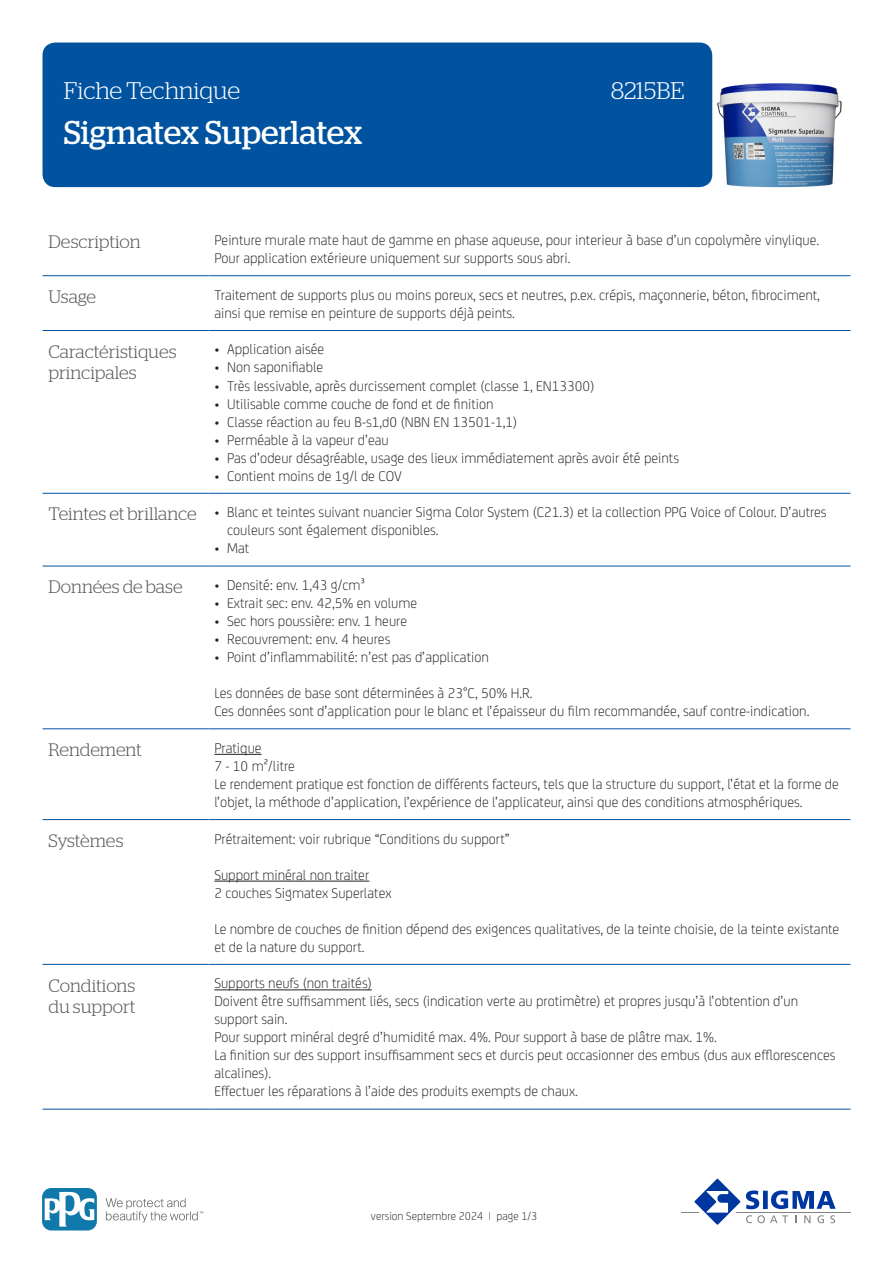
<style>
.page{position:relative;width:893px;height:1263px;background:#fff}
.page>*{position:absolute;margin:0;border:0;box-sizing:border-box;transform-origin:0 0}
.t1{font:33px "Stag";letter-spacing:-.005em;color:#fff}
.RH1{font:300 24px "Stag";color:#fff}
.KOP{font:300 18px/21.6px "Stag";color:#57585a}
.BODY{font:300 15px/18px "FS Joey";color:#231f20}
.t2{font:300 12px "FS Joey";color:#231f20}
</style>
<div class="page">
<div style="left:43px;top:43px;width:669px;height:144px;background:#0153a0;border-radius:13px"></div>
<hr style="left:681px;top:1211px;width:169px;height:1px;background:#808285">
<svg style="left:689px;top:1178px;width:147px;height:47px"></svg>
<svg style="left:106px;top:1198px;width:97px;height:24px"></svg>
<svg style="left:43px;top:1188px;width:54px;height:42px"></svg>
<svg style="left:45px;top:1191px;width:49px;height:35px"></svg>
<hr style="left:43px;top:275px;width:165px;height:1px;background:#0153a0">
<hr style="left:208px;top:275px;width:642px;height:1px;background:#0153a0">
<hr style="left:43px;top:330px;width:165px;height:1px;background:#0153a0">
<hr style="left:208px;top:330px;width:642px;height:1px;background:#0153a0">
<hr style="left:43px;top:493px;width:165px;height:1px;background:#0153a0">
<hr style="left:208px;top:493px;width:642px;height:1px;background:#0153a0">
<hr style="left:43px;top:566px;width:165px;height:1px;background:#0153a0">
<hr style="left:208px;top:566px;width:642px;height:1px;background:#0153a0">
<hr style="left:43px;top:728px;width:165px;height:1px;background:#0153a0">
<hr style="left:208px;top:728px;width:642px;height:1px;background:#0153a0">
<hr style="left:43px;top:819px;width:165px;height:1px;background:#0153a0">
<hr style="left:208px;top:819px;width:642px;height:1px;background:#0153a0">
<hr style="left:43px;top:964px;width:165px;height:1px;background:#0153a0">
<hr style="left:208px;top:964px;width:642px;height:1px;background:#0153a0">
<hr style="left:43px;top:1109px;width:165px;height:1px;background:#0153a0">
<hr style="left:208px;top:1109px;width:642px;height:1px;background:#0153a0">
<hr style="left:214px;top:754px;width:48px;height:1px;background:#231f20">
<hr style="left:214px;top:881px;width:155px;height:1px;background:#231f20">
<hr style="left:214px;top:990px;width:158px;height:1px;background:#231f20">
<img style="left:717px;top:83px;width:125px;height:104px">
<p class="RH1" style="left:64px;top:77px;width:178px">Fiche Technique</p>
<p class="RH1" style="left:611px;top:77px;width:75px">8215BE</p>
<p class="t1" style="left:64px;top:114px;width:300px">Sigmatex Superlatex</p>
<p class="KOP" style="left:49px;top:231px;width:94px">Description</p>
<p class="BODY" style="left:214px;top:230px;width:606px">Peinture murale mate haut de gamme en phase aqueuse, pour interieur à base d’un copolymère vinylique.<br>Pour application extérieure uniquement sur supports sous abri.</p>
<p class="KOP" style="left:49px;top:285px;width:49px">Usage</p>
<p class="BODY" style="left:214px;top:285px;width:607px">Traitement de supports plus ou moins poreux, secs et neutres, p.ex. crépis, maçonnerie, béton, fibrociment, ainsi que remise en peinture de supports déjà peints.</p>
<p class="KOP" style="left:49px;top:340px;width:130px">Caractéristiques principales</p>
<p class="BODY" style="left:214px;top:340px;width:111px">• Application aisée</p>
<p class="BODY" style="left:214px;top:358px;width:110px">• Non saponifiable</p>
<p class="BODY" style="left:214px;top:376px;width:382px">• Très lessivable, après durcissement complet (classe 1, EN13300)</p>
<p class="BODY" style="left:214px;top:394px;width:281px">• Utilisable comme couche de fond et de finition</p>
<p class="BODY" style="left:214px;top:412px;width:304px">• Classe réaction au feu B-s1,d0 (NBN EN 13501-1,1)</p>
<p class="BODY" style="left:214px;top:430px;width:176px">• Perméable à la vapeur d’eau</p>
<p class="BODY" style="left:214px;top:448px;width:466px">• Pas d’odeur désagréable, usage des lieux immédiatement après avoir été peints</p>
<p class="BODY" style="left:214px;top:466px;width:189px">• Contient moins de 1g/l de COV</p>
<p class="KOP" style="left:49px;top:503px;width:150px">Teintes et brillance</p>
<p class="BODY" style="left:227px;top:502px;width:601px;text-indent:-13px">• Blanc et teintes suivant nuancier Sigma Color System (C21.3) et la collection PPG Voice of Colour. D’autres couleurs sont également disponibles.</p>
<p class="BODY" style="left:214px;top:538px;width:36px">• Mat</p>
<p class="KOP" style="left:49px;top:576px;width:136px">Données de base</p>
<p class="BODY" style="left:214px;top:575px;width:152px">• Densité: env. 1,43 g/cm³</p>
<p class="BODY" style="left:214px;top:593px;width:204px">• Extrait sec: env. 42,5% en volume</p>
<p class="BODY" style="left:214px;top:611px;width:194px">• Sec hors poussière: env. 1 heure</p>
<p class="BODY" style="left:214px;top:629px;width:178px">• Recouvrement: env. 4 heures</p>
<p class="BODY" style="left:214px;top:647px;width:276px">• Point d’inflammabilité: n’est pas d’application</p>
<p class="BODY" style="left:214px;top:683px;width:597px">Les données de base sont déterminées à 23°C, 50% H.R.<br>Ces données sont d’application pour le blanc et l’épaisseur du film recommandée, sauf contre-indication.</p>
<p class="KOP" style="left:49px;top:739px;width:95px">Rendement</p>
<p class="BODY" style="left:214px;top:738px;width:626px">Pratique<br>7 - 10 m²/litre<br>Le rendement pratique est fonction de différents facteurs, tels que la structure du support, l’état et la forme de l’objet, la méthode d’application, l’expérience de l’applicateur, ainsi que des conditions atmosphériques.</p>
<p class="KOP" style="left:49px;top:829px;width:76px">Systèmes</p>
<p class="BODY" style="left:214px;top:829px;width:297px">Prétraitement: voir rubrique “Conditions du support”</p>
<p class="BODY" style="left:214px;top:865px;width:179px">Support minéral non traiter<br>2 couches Sigmatex Superlatex</p>
<p class="BODY" style="left:214px;top:919px;width:626px">Le nombre de couches de finition dépend des exigences qualitatives, de la teinte choisie, de la teinte existante et de la nature du support.</p>
<p class="KOP" style="left:49px;top:974px;width:88px">Conditions du support</p>
<p class="BODY" style="left:214px;top:973px;width:623px">Supports neufs (non traités)<br>Doivent être suffisamment liés, secs (indication verte au protimètre) et propres jusqu’à l’obtention d’un support sain.<br>Pour support minéral degré d’humidité max. 4%. Pour support à base de plâtre max. 1%.<br>La finition sur des support insuffisamment secs et durcis peut occasionner des embus (dus aux efflorescences alcalines).<br>Effectuer les réparations à l’aide des produits exempts de chaux.</p>
<p class="t2" style="left:371px;top:1208px;width:168px">version Septembre 2024 | page 1/3</p>
</div>
